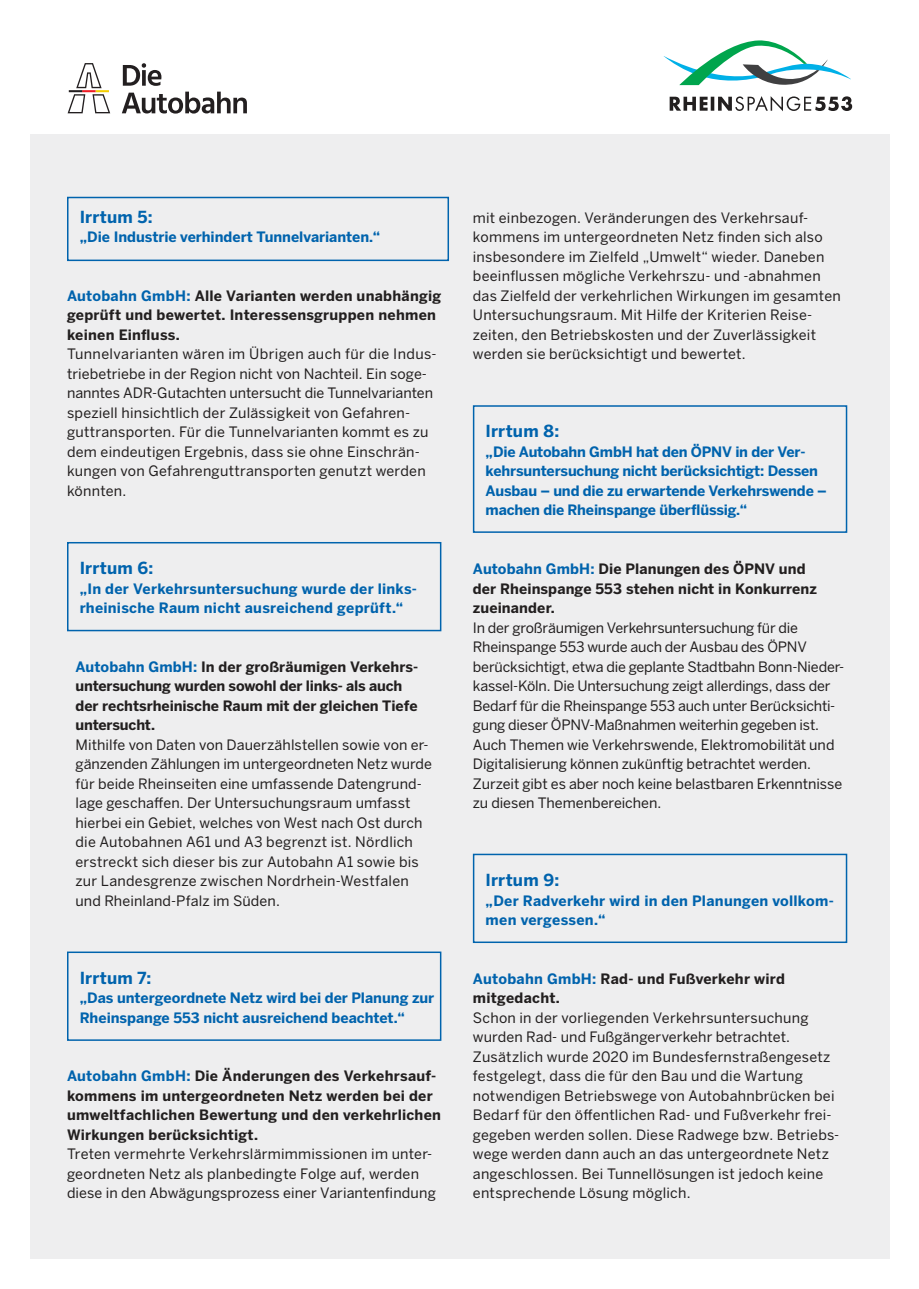
<style>
.page{position:relative;width:919px;height:1289px;background:#fff}
.page>*{position:absolute;margin:0;border:0;box-sizing:border-box;transform-origin:0 0}
.t1{font:700 16.5px "Benton Sans";letter-spacing:.01em;color:#0063ad}
.t2{font:14.25px/19.5px "Benton Sans";letter-spacing:.01em;color:#221f1f}
.t3{font:700 14.25px/19.5px "Benton Sans";letter-spacing:.01em;color:#221f1f}
.t4{font:14.25px/19.5px "Benton Sans";letter-spacing:-.01em;color:#221f1f}
.t5{font:700 14.25px/19.5px "Benton Sans";letter-spacing:-.005em;color:#0063ad}
.t6{font:700 14.25px/19.5px "Benton Sans";letter-spacing:.015em;color:#0063ad}
.t7{font:700 14.25px/19.5px "Benton Sans";letter-spacing:.02em;color:#0063ad}
.s1{color:#0063ad}
</style>
<div class="page">
<svg style="left:663px;top:40px;width:189px;height:71px"></svg>
<div style="left:30px;top:134px;width:859px;height:1124px;background:#eeeeef"></div>
<svg style="left:68px;top:63px;width:179px;height:51px"></svg>
<div style="left:67px;top:197px;width:382px;height:64px;border:2px solid #0063ad"></div>
<div style="left:67px;top:542px;width:374px;height:89px;border:2px solid #0063ad"></div>
<div style="left:67px;top:951px;width:374px;height:89px;border:2px solid #0063ad"></div>
<div style="left:473px;top:405px;width:374px;height:128px;border:2px solid #0063ad"></div>
<div style="left:473px;top:853px;width:374px;height:90px;border:2px solid #0063ad"></div>
<p class="t1" style="left:80px;top:207px;width:75px">Irrtum 5:</p>
<p class="t5" style="left:80px;top:227px;width:302px">„Die Industrie verhindert Tunnelvarianten.“</p>
<p class="t3" style="left:67px;top:286px;width:375px"><span class="s1">Autobahn GmbH:</span> Alle Varianten werden unabhängig geprüft und bewertet. Interessensgruppen nehmen keinen Einfluss.</p>
<p class="t2" style="left:67px;top:345px;width:371px">Tunnelvarianten wären im Übrigen auch für die Indus&shy;triebetriebe in der Region nicht von Nachteil. Ein soge&shy;nanntes ADR-Gutachten untersucht die Tunnelvarianten speziell hinsichtlich der Zulässigkeit von Gefahren&shy;guttransporten. Für die Tunnelvarianten kommt es zu dem eindeutigen Ergebnis, dass sie ohne Einschrän&shy;kungen von Gefahrenguttransporten genutzt werden könnten.</p>
<p class="t1" style="left:80px;top:558px;width:75px">Irrtum 6:</p>
<p class="t6" style="left:80px;top:578px;width:339px">„In der Verkehrsuntersuchung wurde der links&shy;rheinische Raum nicht ausreichend geprüft.“</p>
<p class="t3" style="left:75px;top:656px;width:344px"><span class="s1">Autobahn GmbH:</span> In der großräumigen Verkehrs&shy;untersuchung wurden sowohl der links- als auch der rechtsrheinische Raum mit der gleichen Tiefe untersucht.</p>
<p class="t2" style="left:75px;top:735px;width:358px">Mithilfe von Daten von Dauerzählstellen sowie von er&shy;gänzenden Zählungen im untergeordneten Netz wurde für beide Rheinseiten eine umfassende Datengrund&shy;lage geschaffen. Der Untersuchungsraum umfasst hierbei ein Gebiet, welches von West nach Ost durch die Autobahnen A61 und A3 begrenzt ist. Nördlich erstreckt sich dieser bis zur Autobahn A1 sowie bis zur Landesgrenze zwischen Nordrhein-Westfalen und Rheinland-Pfalz im Süden.</p>
<p class="t1" style="left:80px;top:968px;width:73px">Irrtum 7:</p>
<p class="t5" style="left:80px;top:988px;width:356px">„Das untergeordnete Netz wird bei der Planung zur<br>Rheinspange 553 nicht ausreichend beachtet.“</p>
<p class="t3" style="left:67px;top:1066px;width:375px"><span class="s1">Autobahn GmbH:</span> Die Änderungen des Verkehrsauf&shy;kommens im untergeordneten Netz werden bei der umweltfachlichen Bewertung und den verkehrlichen Wirkungen berücksichtigt.</p>
<p class="t2" style="left:67px;top:1144px;width:370px">Treten vermehrte Verkehrslärmimmissionen im unter&shy;geordneten Netz als planbedingte Folge auf, werden diese in den Abwägungsprozess einer Variantenfindung</p>
<p class="t2" style="left:473px;top:208px;width:369px">mit einbezogen. Veränderungen des Verkehrsauf&shy;kommens im untergeordneten Netz finden sich also insbesondere im Zielfeld „Umwelt“ wieder. Daneben beeinflussen mögliche Verkehrszu- und -abnahmen das Zielfeld der verkehrlichen Wirkungen im gesamten Untersuchungsraum. Mit Hilfe der Kriterien Reise&shy;zeiten, den Betriebskosten und der Zuverlässigkeit werden sie berücksichtigt und bewertet.</p>
<p class="t1" style="left:485px;top:422px;width:75px">Irrtum 8:</p>
<p class="t5" style="left:485px;top:442px;width:342px">„Die Autobahn GmbH hat den ÖPNV in der Ver&shy;kehrsuntersuchung nicht berücksichtigt: Dessen Ausbau – und die zu erwartende Verkehrswende – machen die Rheinspange überflüssig.“</p>
<p class="t3" style="left:473px;top:559px;width:345px"><span class="s1">Autobahn GmbH:</span> Die Planungen des ÖPNV und der Rheinspange 553 stehen nicht in Konkurrenz zueinander.</p>
<p class="t4" style="left:473px;top:618px;width:373px">In der großräumigen Verkehrsuntersuchung für die Rheinspange 553 wurde auch der Ausbau des ÖPNV berücksichtigt, etwa die geplante Stadtbahn Bonn-Nieder&shy;kassel-Köln. Die Untersuchung zeigt allerdings, dass der Bedarf für die Rheinspange 553 auch unter Berücksichti&shy;gung dieser ÖPNV-Maßnahmen weiterhin gegeben ist.<br>Auch Themen wie Verkehrswende, Elektromobilität und Digitalisierung können zukünftig betrachtet werden.<br>Zurzeit gibt es aber noch keine belastbaren Erkenntnisse zu diesen Themenbereichen.</p>
<p class="t1" style="left:485px;top:870px;width:75px">Irrtum 9:</p>
<p class="t7" style="left:485px;top:890px;width:350px">„Der Radverkehr wird in den Planungen vollkom&shy;men vergessen.“</p>
<p class="t3" style="left:473px;top:968px;width:313px"><span class="s1">Autobahn GmbH:</span> Rad- und Fußverkehr wird mitgedacht.</p>
<p class="t2" style="left:473px;top:1008px;width:368px">Schon in der vorliegenden Verkehrsuntersuchung wurden Rad- und Fußgängerverkehr betrachtet.<br>Zusätzlich wurde 2020 im Bundesfernstraßengesetz festgelegt, dass die für den Bau und die Wartung notwendigen Betriebswege von Autobahnbrücken bei Bedarf für den öffentlichen Rad- und Fußverkehr frei&shy;gegeben werden sollen. Diese Radwege bzw. Betriebs&shy;wege werden dann auch an das untergeordnete Netz angeschlossen. Bei Tunnellösungen ist jedoch keine entsprechende Lösung möglich.</p>
</div>
